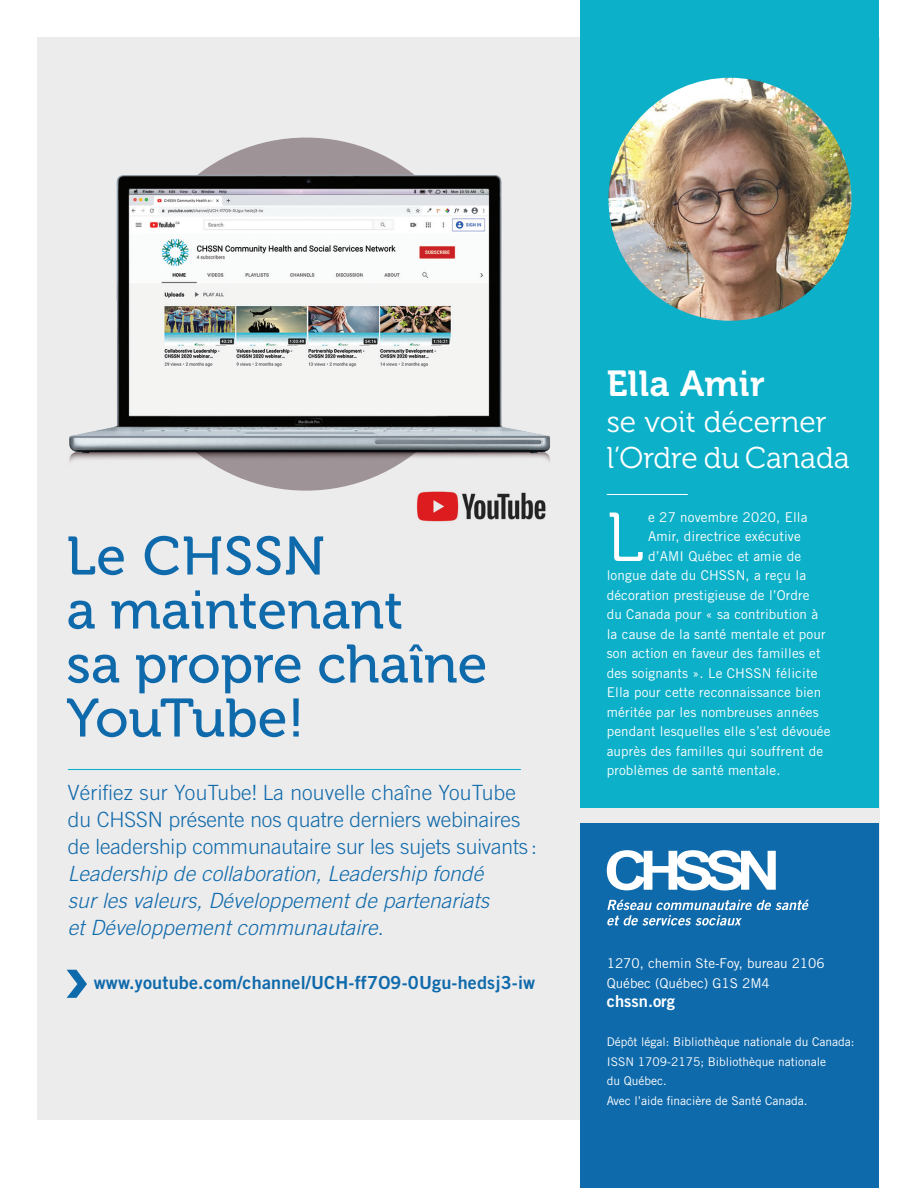
<style>
.page{position:relative;width:918px;height:1188px;background:#fff}
.page>*{position:absolute;margin:0;border:0;box-sizing:border-box;transform-origin:0 0}
.t1{font:69px "Museo 300";color:#fff}
.t2{font:54px/54px "Museo 500";color:#0f6aab}
.t3{font:36px "Museo 700";letter-spacing:.01em;color:#fff}
.t4{font:30px/36px "Museo 300";color:#fff}
.t5{font:300 21px/27px "Trade Gothic LT";letter-spacing:-.005em;color:#0f6aab}
.t6{font:italic 300 21px/27px "Trade Gothic LT";letter-spacing:.005em;color:#0f6aab}
.t7{font:18px "Trade Gothic LT Bold Two";letter-spacing:.01em;color:#0f6aab}
.t8{font:16.5px "Trade Gothic LT Bold Two";color:#fff}
.t9{font:13.5px/19.5px "Trade Gothic LT";letter-spacing:.01em;color:#fff}
.t10{font:12px/19.5px "Trade Gothic LT";color:#fff}
.s1{font-style:normal}
</style>
<div class="page">
<div style="left:38px;top:38px;width:842px;height:1082px;background:#edeced"></div>
<hr style="left:68px;top:769px;width:453px;height:1px;background:#0cb0c9">
<svg style="left:67px;top:970px;width:20px;height:28px"></svg>
<div style="left:580px;top:0;width:299px;height:808px;background:#0cb0c9"></div>
<div style="left:580px;top:824px;width:299px;height:364px;background:#0f6aab"></div>
<svg style="left:607px;top:850px;width:169px;height:40px"></svg>
<svg style="left:607px;top:900px;width:202px;height:26px"></svg>
<img style="left:608px;top:78px;width:243px;height:243px;border-radius:122px">
<hr style="left:607px;top:494px;width:81px;height:1px;background:#fff">
<div style="left:129px;top:138px;width:353px;height:353px;background:#9e9396;border-radius:50%"></div>
<img style="left:69px;top:173px;width:481px;height:305px">
<img style="left:408px;top:474px;width:142px;height:48px">
<h2 class="t2" style="left:66px;top:530px;width:423px">Le CHSSN<br>a maintenant<br>sa propre chaîne<br>YouTube!</h2>
<h3 class="t5" style="left:68px;top:779px;width:471px">Vérifiez sur YouTube! La nouvelle chaîne YouTube du CHSSN présente nos quatre derniers webinaires de leadership communautaire sur les sujets suivants :</h3>
<h3 class="t6" style="left:68px;top:860px;width:423px">Leadership de collaboration, Leadership fondé sur les valeurs, Développement de partenariats et Développement communautaire<span class="s1">.</span></h3>
<h3 class="t7" style="left:94px;top:972px;width:443px">www.youtube.com/channel/UCH-ff7O9-0Ugu-hedsj3-iw</h3>
<h3 class="t3" style="left:607px;top:364px;width:160px">Ella Amir</h3>
<h3 class="t4" style="left:607px;top:405px;width:244px">se voit décerner l’Ordre du Canada</h3>
<h1 class="t1" style="left:607px;top:500px;width:38px">L</h1>
<p class="t9" style="left:648px;top:507px;width:161px">e 27 novembre 2020, Ella</p>
<p class="t9" style="left:648px;top:527px;width:154px">Amir, directrice exécutive</p>
<p class="t9" style="left:648px;top:546px;width:154px">d’AMI Québec et amie de</p>
<p class="t9" style="left:607px;top:566px;width:201px">longue date du CHSSN, a reçu la</p>
<p class="t9" style="left:607px;top:585px;width:204px">décoration prestigieuse de l’Ordre</p>
<p class="t9" style="left:607px;top:605px;width:213px">du Canada pour « sa contribution à</p>
<p class="t9" style="left:607px;top:624px;width:220px">la cause de la santé mentale et pour</p>
<p class="t9" style="left:607px;top:644px;width:215px">son action en faveur des familles et</p>
<p class="t9" style="left:607px;top:663px;width:212px">des soignants ». Le CHSSN félicite</p>
<p class="t9" style="left:607px;top:683px;width:216px">Ella pour cette reconnaissance bien</p>
<p class="t9" style="left:607px;top:702px;width:214px">méritée par les nombreuses années</p>
<p class="t9" style="left:607px;top:722px;width:225px">pendant lesquelles elle s’est dévouée</p>
<p class="t9" style="left:607px;top:741px;width:218px">auprès des familles qui souffrent de</p>
<p class="t9" style="left:607px;top:761px;width:175px">problèmes de santé mentale.</p>
<p class="t9" style="left:607px;top:953px;width:219px">1270, chemin Ste-Foy, bureau 2106<br>Québec (Québec) G1S 2M4</p>
<p class="t8" style="left:607px;top:991px;width:70px">chssn.org</p>
<p class="t10" style="left:607px;top:1032px;width:249px">Dépôt légal: Bibliothèque nationale du Canada:<br>ISSN 1709-2175; Bibliothèque nationale<br>du Québec.<br>Avec l’aide finacière de Santé Canada.</p>
</div>
